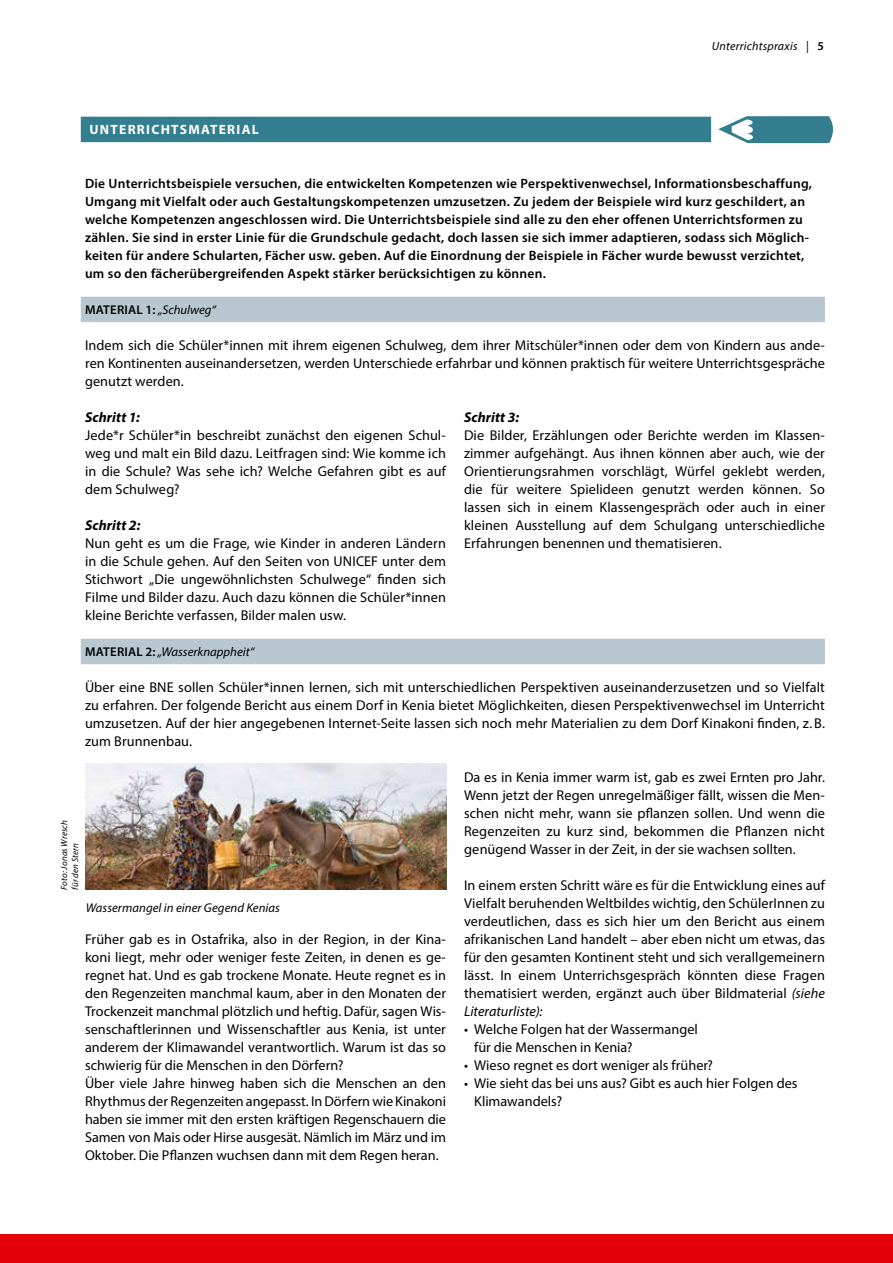
<style>
.page{position:relative;width:893px;height:1263px;background:#fff}
.page>*{position:absolute;margin:0;border:0;box-sizing:border-box;transform-origin:0 0}
.t1{font:14.25px/18px "Myriad Pro";letter-spacing:.005em;color:#000;text-align:justify}
.t2{font:italic 700 14.25px "Myriad Pro";letter-spacing:.01em;color:#000}
.t3{font:600 13.5px/18px "Myriad Pro";letter-spacing:.02em;color:#000}
.t4{font:700 13.5px "Myriad Pro";letter-spacing:.095em;color:#fff}
.t5{font:italic 12.75px "Myriad Pro";color:#000}
.t6{font:600 12.75px "Myriad Pro";letter-spacing:.02em;color:#000}
.t7{font:italic 12px "Myriad Pro";letter-spacing:.02em;color:#000}
.t8{font:italic 9px/10.8px "Myriad Pro";letter-spacing:.015em;color:#000}
.s1{font-style:normal}
.s2{font-weight:600;font-style:normal}
.s3{font-weight:400;font-style:italic}
.s4{font-style:italic}
</style>
<div class="page">
<div style="left:0;top:1234px;width:893px;height:29px;background:#e3000b"></div>
<div style="left:81px;top:117px;width:630px;height:25px;background:#337e8f"></div>
<svg style="left:718px;top:116px;width:115px;height:27px"></svg>
<div style="left:81px;top:297px;width:744px;height:25px;background:#b9c7d0"></div>
<div style="left:81px;top:639px;width:744px;height:25px;background:#b9c7d0"></div>
<img style="left:86px;top:764px;width:360px;height:126px">
<p class="t4" style="left:89px;top:120px;width:171px">UNTERRICHTSMATERIAL</p>
<p class="t7" style="left:712px;top:38px;width:114px">Unterrichtspraxis <span class="s1">|</span> <span class="s2">5</span></p>
<p class="t3" style="left:85px;top:174px;width:728px">Die Unterrichtsbeispiele versuchen, die entwickelten Kompetenzen wie Perspektivenwechsel, Informationsbeschaffung, Umgang mit Vielfalt oder auch Gestaltungskompetenzen umzusetzen. Zu jedem der Beispiele wird kurz geschildert, an welche Kompetenzen angeschlossen wird. Die Unterrichtsbeispiele sind alle zu den eher offenen Unterrichtsformen zu zählen. Sie sind in erster Linie für die Grundschule gedacht, doch lassen sie sich immer adaptieren, sodass sich Möglich&shy;keiten für andere Schularten, Fächer usw. geben. Auf die Einordnung der Beispiele in Fächer wurde bewusst verzichtet, um so den fächerübergreifenden Aspekt stärker berücksichtigen zu können.</p>
<p class="t6" style="left:85px;top:301px;width:132px">Material 1: <span class="s3">„Schulweg“</span></p>
<p class="t1" style="left:85px;top:336px;width:741px">Indem sich die Schüler*innen mit ihrem eigenen Schulweg, dem ihrer Mitschüler*innen oder dem von Kindern aus ande&shy;ren Kontinenten auseinandersetzen, werden Unterschiede erfahrbar und können praktisch für weitere Unterrichtsgespräche genutzt werden.</p>
<p class="t2" style="left:85px;top:408px;width:56px">Schritt 1:</p>
<p class="t1" style="left:85px;top:426px;width:362px">Jede*r Schüler*in beschreibt zunächst den eigenen Schul&shy;weg und malt ein Bild dazu. Leitfragen sind: Wie komme ich in die Schule? Was sehe ich? Welche Gefahren gibt es auf dem Schulweg?</p>
<p class="t2" style="left:85px;top:516px;width:57px">Schritt 2:</p>
<p class="t1" style="left:85px;top:534px;width:362px">Nun geht es um die Frage, wie Kinder in anderen Ländern in die Schule gehen. Auf den Seiten von UNICEF unter dem Stichwort „Die ungewöhnlichsten Schulwege“ finden sich Filme und Bilder dazu. Auch dazu können die Schüler*innen kleine Berichte verfassen, Bilder malen usw.</p>
<p class="t2" style="left:464px;top:408px;width:57px">Schritt 3:</p>
<p class="t1" style="left:464px;top:426px;width:362px">Die Bilder, Erzählungen oder Berichte werden im Klassen&shy;zimmer aufgehängt. Aus ihnen können aber auch, wie der Orientierungsrahmen vorschlägt, Würfel geklebt werden, die für weitere Spielideen genutzt werden können. So lassen sich in einem Klassengespräch oder auch in einer kleinen Ausstellung auf dem Schulgang unterschiedliche Erfahrungen benennen und thematisieren.</p>
<p class="t5" style="left:85px;top:644px;width:170px"><span class="s2">Material 2:</span> „Wasserknappheit“</p>
<p class="t1" style="left:85px;top:678px;width:741px">Über eine BNE sollen Schüler*innen lernen, sich mit unterschiedlichen Perspektiven auseinanderzusetzen und so Vielfalt zu erfahren. Der folgende Bericht aus einem Dorf in Kenia bietet Möglichkeiten, diesen Perspektivenwechsel im Unterricht umzusetzen. Auf der hier angegebenen Internet-Seite lassen sich noch mehr Materialien zu dem Dorf Kinakoni finden, z.B. zum Brunnenbau.</p>
<p class="t8" style="left:59px;top:890px;width:71px;rotate:-90deg">Foto: Jonas Wresch für den Stern</p>
<p class="t5" style="left:86px;top:900px;width:196px">Wassermangel in einer Gegend Kenias</p>
<p class="t1" style="left:85px;top:930px;width:362px;text-align:left">Früher gab es in Ostafrika, also in der Region, in der Kina&shy;koni liegt, mehr oder weniger feste Zeiten, in denen es ge&shy;regnet hat. Und es gab trockene Monate. Heute regnet es in den Regenzeiten manchmal kaum, aber in den Monaten der Trockenzeit manchmal plötzlich und heftig. Dafür, sagen Wis&shy;senschaftlerinnen und Wissenschaftler aus Kenia, ist unter anderem der Klimawandel verantwortlich. Warum ist das so schwierig für die Menschen in den Dörfern?<br>Über viele Jahre hinweg haben sich die Menschen an den Rhythmus der Regenzeiten angepasst. In Dörfern wie Kinakoni haben sie immer mit den ersten kräftigen Regenschauern die Samen von Mais oder Hirse ausgesät. Nämlich im März und im Oktober. Die Pflanzen wuchsen dann mit dem Regen heran.</p>
<p class="t1" style="left:464px;top:768px;width:362px">Da es in Kenia immer warm ist, gab es zwei Ernten pro Jahr.<br>Wenn jetzt der Regen unregelmäßiger fällt, wissen die Men&shy;schen nicht mehr, wann sie pflanzen sollen. Und wenn die Regenzeiten zu kurz sind, bekommen die Pflanzen nicht genügend Wasser in der Zeit, in der sie wachsen sollten.</p>
<p class="t1" style="left:464px;top:876px;width:362px">In einem ersten Schritt wäre es für die Entwicklung eines auf Vielfalt beruhenden Weltbildes wichtig, den SchülerInnen zu verdeutlichen, dass es sich hier um den Bericht aus einem afrikanischen Land handelt – aber eben nicht um etwas, das für den gesamten Kontinent steht und sich verallgemeinern lässt. In einem Unterrichsgespräch könnten diese Fragen thematisiert werden, ergänzt auch über Bildmaterial <span class="s4">(siehe Literaturliste):</span></p>
<p class="t1" style="left:474px;top:1020px;width:225px;text-indent:-10px">• Welche Folgen hat der Wassermangel für die Menschen in Kenia?</p>
<p class="t1" style="left:464px;top:1056px;width:251px">• Wieso regnet es dort weniger als früher?</p>
<p class="t1" style="left:474px;top:1074px;width:325px;text-indent:-10px">• Wie sieht das bei uns aus? Gibt es auch hier Folgen des<br>Klimawandels?</p>
</div>
